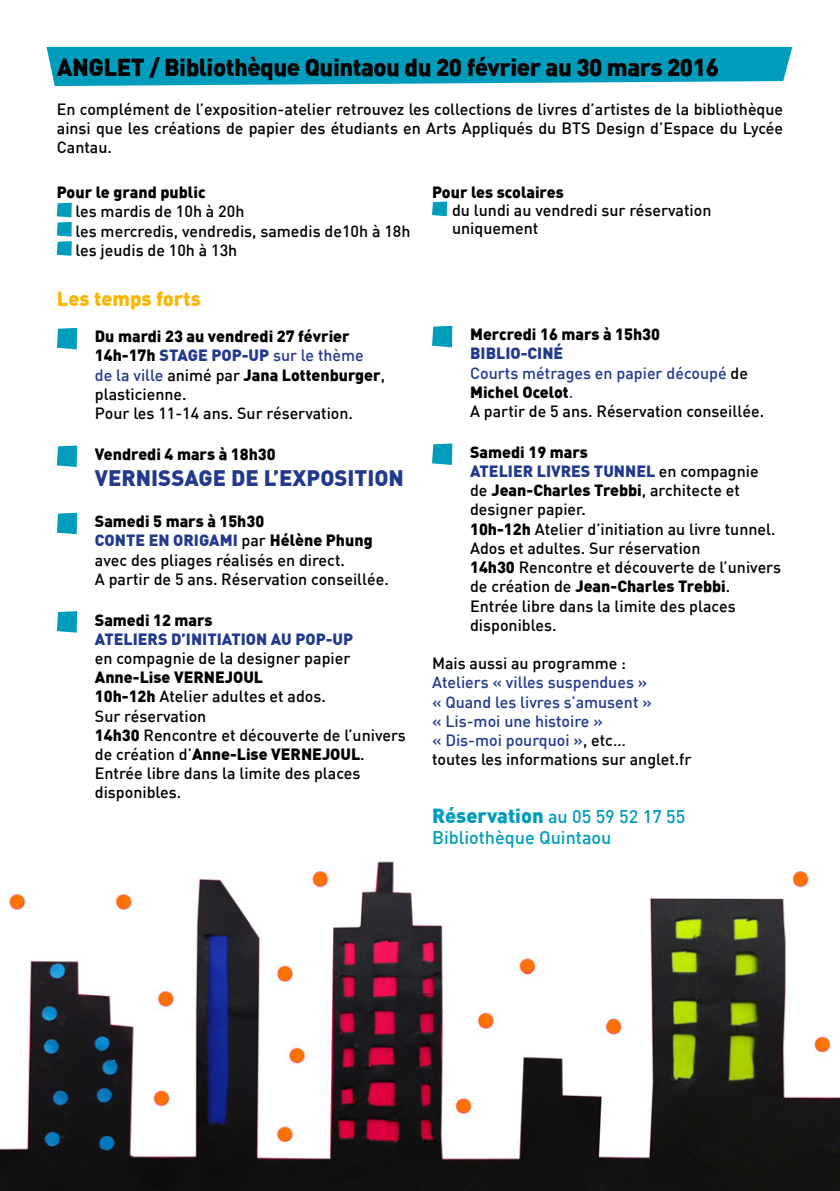
<style>
.page{position:relative;width:840px;height:1191px;background:#fff}
.page>*{position:absolute;margin:0;border:0;box-sizing:border-box;transform-origin:0 0}
.t1{font:24px "DIN Black";letter-spacing:-.02em;color:#000}
.t2{font:22px "DIN Black";color:#22398e}
.t3{font:20px "DIN Black";color:#fab600}
.t4{font:18px/21.6px "DIN Medium";color:#009cbb}
.t5{font:16px/19.2px "DIN Medium";color:#000}
.t6{font:16px/19.2px "DIN Black";color:#000}
.t7{font:16px/19.2px "DIN Medium";color:#22398e}
.t8{font:16px "DIN Black";color:#22398e}
.s1{color:#22398e}
.s2{font-family:"DIN Medium";color:#22398e}
.s3{font-family:"DIN Medium"}
.s4{font-family:"DIN Black"}
.s5{color:#000}
.s6{font-family:"DIN Black";font-size:20px}
</style>
<div class="page">
<svg style="left:46px;top:47px;width:745px;height:39px"></svg>
<svg style="left:57px;top:203px;width:15px;height:53px"></svg>
<svg style="left:432px;top:202px;width:15px;height:14px"></svg>
<svg style="left:57px;top:328px;width:20px;height:21px"></svg>
<svg style="left:57px;top:445px;width:20px;height:22px"></svg>
<svg style="left:57px;top:513px;width:20px;height:21px"></svg>
<svg style="left:57px;top:611px;width:20px;height:21px"></svg>
<svg style="left:432px;top:326px;width:20px;height:21px"></svg>
<svg style="left:432px;top:443px;width:20px;height:22px"></svg>
<img style="left:0;top:861px;width:839px;height:330px">
<h1 class="t1" style="left:57px;top:51px;width:663px">ANGLET / Bibliothèque Quintaou du 20 février au 30 mars 2016</h1>
<p class="t5" style="left:57px;top:99px;width:727px;text-align:justify">En complément de l’exposition-atelier retrouvez les collections de livres d’artistes de la bibliothèque ainsi que les créations de papier des étudiants en Arts Appliqués du BTS Design d’Espace du Lycée Cantau.</p>
<p class="t6" style="left:57px;top:182px;width:150px">Pour le grand public</p>
<p class="t5" style="left:76px;top:201px;width:336px">les mardis de 10h à 20h<br>les mercredis, vendredis, samedis de10h à 18h les jeudis de 10h à 13h</p>
<p class="t3" style="left:57px;top:286px;width:145px">Les temps forts</p>
<p class="t6" style="left:95px;top:326px;width:291px">Du mardi 23 au vendredi 27 février<br>14h-17h <span class="s1">STAGE POP-UP</span> <span class="s2">sur le thème de la ville</span> <span class="s3">animé par</span> Jana Lottenburger<span class="s3">,</span></p>
<p class="t5" style="left:95px;top:384px;width:259px">plasticienne.<br>Pour les 11-14 ans. Sur réservation.</p>
<p class="t6" style="left:95px;top:444px;width:182px">Vendredi 4 mars à 18h30</p>
<h2 class="t2" style="left:95px;top:463px;width:310px">VERNISSAGE DE L’EXPOSITION</h2>
<p class="t6" style="left:95px;top:511px;width:279px">Samedi 5 mars à 15h30<br><span class="s1">CONTE EN ORIGAMI</span> <span class="s3">par</span> Hélène Phung</p>
<p class="t5" style="left:95px;top:549px;width:295px">avec des pliages réalisés en direct.<br>A partir de 5 ans. Réservation conseillée.</p>
<p class="t6" style="left:95px;top:609px;width:119px">Samedi 12 mars</p>
<p class="t8" style="left:95px;top:628px;width:260px">ATELIERS D’INITIATION AU POP-UP</p>
<p class="t5" style="left:95px;top:648px;width:257px">en compagnie de la designer papier</p>
<p class="t6" style="left:95px;top:667px;width:170px">Anne-Lise VERNEJOUL</p>
<p class="t5" style="left:95px;top:686px;width:312px"><span class="s4">10h-12h</span> Atelier adultes et ados.<br>Sur réservation<br><span class="s4">14h30</span> Rencontre et découverte de l’univers</p>
<p class="t6" style="left:95px;top:744px;width:271px"><span class="s3">de création d’</span>Anne-Lise VERNEJOUL<span class="s3">.</span></p>
<p class="t5" style="left:95px;top:763px;width:267px">Entrée libre dans la limite des places disponibles.</p>
<p class="t6" style="left:432px;top:182px;width:133px">Pour les scolaires</p>
<p class="t5" style="left:452px;top:201px;width:261px;line-height:18px">du lundi au vendredi sur réservation uniquement</p>
<p class="t6" style="left:470px;top:324px;width:191px">Mercredi 16 mars à 15h30</p>
<p class="t8" style="left:470px;top:343px;width:95px">BIBLIO-CINÉ</p>
<p class="t7" style="left:470px;top:363px;width:279px">Courts métrages en papier découpé <span class="s5">de</span></p>
<p class="t6" style="left:470px;top:381px;width:104px">Michel Ocelot<span class="s2">.</span></p>
<p class="t5" style="left:470px;top:401px;width:295px">A partir de 5 ans. Réservation conseillée.</p>
<p class="t6" style="left:470px;top:441px;width:290px">Samedi 19 mars<br><span class="s1">ATELIER LIVRES TUNNEL</span> <span class="s3">en compagnie de</span> Jean-Charles Trebbi<span class="s3">, architecte et</span></p>
<p class="t5" style="left:470px;top:499px;width:312px">designer papier.<br><span class="s4">10h-12h</span> Atelier d’initiation au livre tunnel.<br>Ados et adultes. Sur réservation<br><span class="s4">14h30</span> Rencontre et découverte de l’univers</p>
<p class="t6" style="left:470px;top:576px;width:261px"><span class="s3">de création de</span> Jean-Charles Trebbi<span class="s3">.</span></p>
<p class="t5" style="left:470px;top:595px;width:267px">Entrée libre dans la limite des places disponibles.</p>
<p class="t5" style="left:432px;top:653px;width:195px">Mais aussi au programme :</p>
<p class="t7" style="left:432px;top:672px;width:261px">Ateliers « villes suspendues »<br>« Quand les livres s’amusent »<br>« Lis-moi une histoire »<br>« Dis-moi pourquoi »<span class="s5">, etc…<br>toutes les informations sur anglet.fr</span></p>
<p class="t4" style="left:432px;top:805px;width:255px"><span class="s6">Réservation</span> au 05 59 52 17 55<br>Bibliothèque Quintaou</p>
</div>
